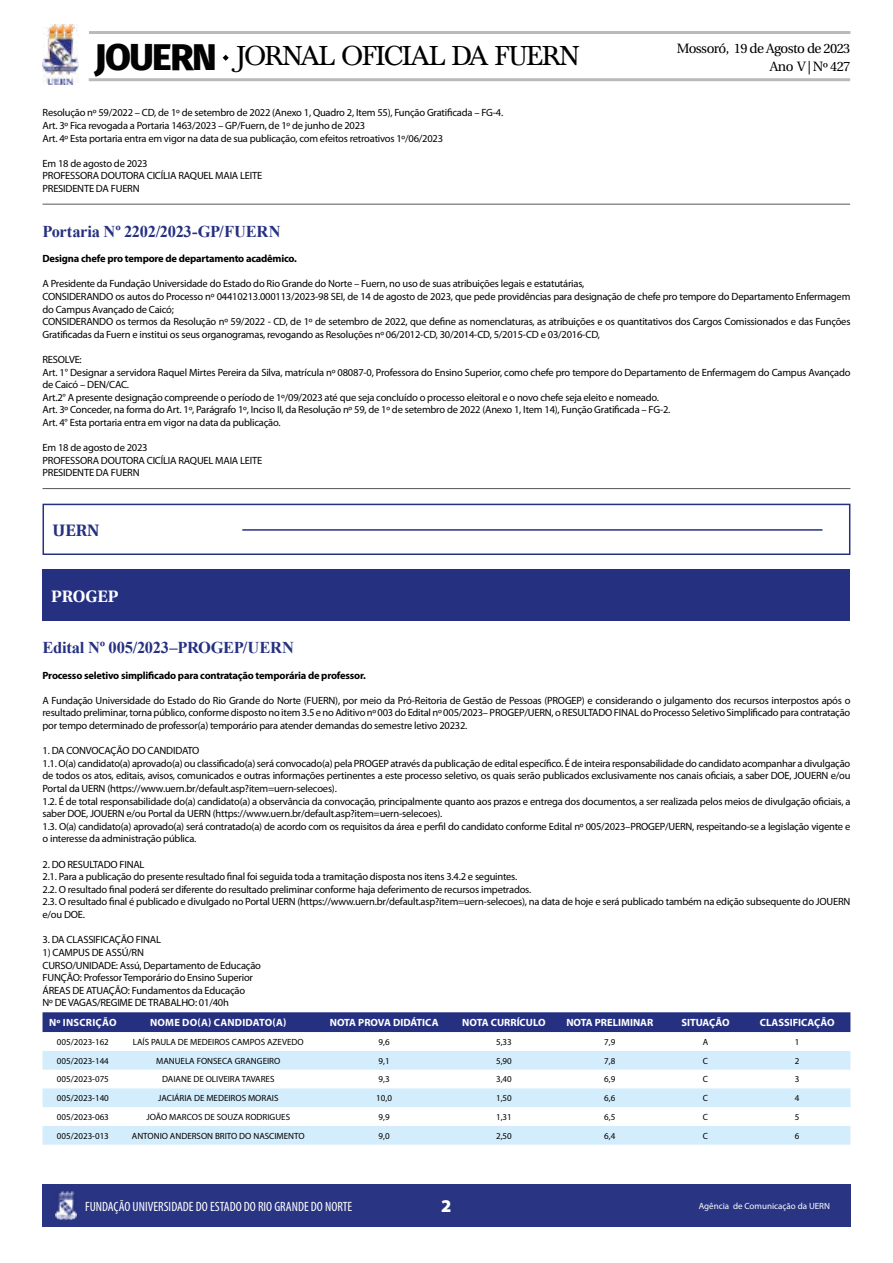
<style>
.page{position:relative;width:893px;height:1263px;background:#fff}
.page>*{position:absolute;margin:0;border:0;box-sizing:border-box;transform-origin:0 0}
.t1{font:800 37.5px "Fira Sans";letter-spacing:-.04em;color:#020203}
.t2{font:28.5px "Baskervald ADF Std";letter-spacing:-.04em;color:#000}
.t3{font:900 18px "Myriad Pro";color:#fff}
.t4{font:700 16.5px "Times New Roman";letter-spacing:-.02em;color:#253081}
.t5{font:700 16.5px "Heuristica";color:#fff}
.t6{font:700 16.5px "Heuristica";color:#253081}
.t7{font:condensed 13.5px "Myriad Pro";color:#fff}
.t8{font:13.5px "Heuristica";letter-spacing:-.04em;color:#000}
.t9{font:10.5px/12.6px "Myriad Pro";letter-spacing:-.02em;color:#000}
.t10{font:700 10.5px "Myriad Pro";letter-spacing:-.02em;color:#000}
.t11{font:700 10.5px "Myriad Pro";color:#fff}
.t12{font:700 10.5px "Myriad Pro";letter-spacing:.02em;color:#fff}
.t13{font:9px "Myriad Pro";color:#000}
.t14{font:9px "Myriad Pro";color:#fff}
</style>
<div class="page">
<img style="left:43px;top:25px;width:35px;height:59px">
<hr style="left:89px;top:31px;width:761px;height:3px;background:#878787">
<hr style="left:89px;top:78px;width:761px;height:3px;background:#878787">
<svg style="left:222px;top:54px;width:7px;height:7px"></svg>
<div style="left:43px;top:1184px;width:808px;height:43px;background:#293482"></div>
<img style="left:55px;top:1191px;width:21px;height:29px">
<hr style="left:43px;top:204px;width:807px;height:1px;background:#575756">
<hr style="left:43px;top:488px;width:807px;height:1px;background:#575756">
<div style="left:43px;top:504px;width:807px;height:51px;border:2px solid #253081"></div>
<hr style="left:243px;top:529px;width:579px;height:2px;background:#253081">
<div style="left:43px;top:570px;width:807px;height:51px;background:#253081"></div>
<div style="left:43px;top:1012px;width:807px;height:20px;background:#253081"></div>
<svg style="left:43px;top:1051px;width:807px;height:94px;fill:#d4edfc"></svg>
<h1 class="t1" style="left:95px;top:24px;width:124px">JOUERN</h1>
<h2 class="t2" style="left:237px;top:40px;width:344px">JORNAL OFICIAL DA FUERN</h2>
<p class="t8" style="left:677px;top:38px;width:175px">Mossoró, 19 de Agosto de 2023</p>
<p class="t8" style="left:770px;top:56px;width:82px">Ano V | Nº 427</p>
<p class="t9" style="left:43px;top:106px;width:462px">Resolução nº 59/2022 – CD, de 1º de setembro de 2022 (Anexo 1, Quadro 2, Item 55), Função Gratificada – FG-4.<br>Art. 3º Fica revogada a Portaria 1463/2023 – GP/Fuern, de 1º de junho de 2023<br>Art. 4º Esta portaria entra em vigor na data de sua publicação, com efeitos retroativos 1º/06/2023</p>
<p class="t9" style="left:43px;top:157px;width:221px">Em 18 de agosto de 2023<br>PROFESSORA DOUTORA CICÍLIA RAQUEL MAIA LEITE<br>PRESIDENTE DA FUERN</p>
<h3 class="t4" style="left:43px;top:219px;width:240px">Portaria Nº 2202/2023-GP/FUERN</h3>
<p class="t10" style="left:43px;top:252px;width:256px">Designa chefe pro tempore de departamento acadêmico.</p>
<p class="t9" style="left:43px;top:277px;width:809px">A Presidente da Fundação Universidade do Estado do Rio Grande do Norte – Fuern, no uso de suas atribuições legais e estatutárias,<br>CONSIDERANDO os autos do Processo nº 04410213.000113/2023-98 SEI, de 14 de agosto de 2023, que pede providências para designação de chefe pro tempore do Departamento Enfermagem do Campus Avançado de Caicó;<br>CONSIDERANDO os termos da Resolução nº 59/2022 - CD, de 1º de setembro de 2022, que define as nomenclaturas, as atribuições e os quantitativos dos Cargos Comissionados e das Funções Gratificadas da Fuern e institui os seus organogramas, revogando as Resoluções nº 06/2012-CD, 30/2014-CD, 5/2015-CD e 03/2016-CD,</p>
<p class="t9" style="left:43px;top:353px;width:809px">RESOLVE:<br>Art. 1° Designar a servidora Raquel Mirtes Pereira da Silva, matrícula nº 08087-0, Professora do Ensino Superior, como chefe pro tempore do Departamento de Enfermagem do Campus Avançado de Caicó – DEN/CAC.<br>Art.2° A presente designação compreende o período de 1º/09/2023 até que seja concluído o processo eleitoral e o novo chefe seja eleito e nomeado.<br>Art. 3º Conceder, na forma do Art. 1º, Parágrafo 1º, Inciso II, da Resolução nº 59, de 1º de setembro de 2022 (Anexo 1, Item 14), Função Gratificada – FG-2.<br>Art. 4° Esta portaria entra em vigor na data da publicação.</p>
<p class="t9" style="left:43px;top:441px;width:221px">Em 18 de agosto de 2023<br>PROFESSORA DOUTORA CICÍLIA RAQUEL MAIA LEITE<br>PRESIDENTE DA FUERN</p>
<h3 class="t6" style="left:53px;top:517px;width:48px">UERN</h3>
<h3 class="t5" style="left:51px;top:583px;width:69px">PROGEP</h3>
<h3 class="t4" style="left:43px;top:636px;width:253px">Edital Nº 005/2023–PROGEP/UERN</h3>
<p class="t10" style="left:43px;top:668px;width:325px">Processo seletivo simplificado para contratação temporária de professor.</p>
<p class="t9" style="left:43px;top:694px;width:809px;text-align:justify">A Fundação Universidade do Estado do Rio Grande do Norte (FUERN), por meio da Pró-Reitoria de Gestão de Pessoas (PROGEP) e considerando o julgamento dos recursos interpostos após o resultado preliminar, torna público, conforme disposto no item 3.5 e no Aditivo nº 003 do Edital nº 005/2023– PROGEP/UERN, o RESULTADO FINAL do Processo Seletivo Simplificado para contratação por tempo determinado de professor(a) temporário para atender demandas do semestre letivo 20232.</p>
<p class="t9" style="left:43px;top:744px;width:809px">1. DA CONVOCAÇÃO DO CANDIDATO<br>1.1. O(a) candidato(a) aprovado(a) ou classificado(a) será convocado(a) pela PROGEP através da publicação de edital específico. É de inteira responsabilidade do candidato acompanhar a divulgação de todos os atos, editais, avisos, comunicados e outras informações pertinentes a este processo seletivo, os quais serão publicados exclusivamente nos canais oficiais, a saber DOE, JOUERN e/ou Portal da UERN (https://www.uern.br/default.asp?item=uern-selecoes).<br>1.2. É de total responsabilidade do(a) candidato(a) a observância da convocação, principalmente quanto aos prazos e entrega dos documentos, a ser realizada pelos meios de divulgação oficiais, a saber DOE, JOUERN e/ou Portal da UERN (https://www.uern.br/default.asp?item=uern-selecoes).<br>1.3. O(a) candidato(a) aprovado(a) será contratado(a) de acordo com os requisitos da área e perfil do candidato conforme Edital nº 005/2023–PROGEP/UERN, respeitando-se a legislação vigente e o interesse da administração pública.</p>
<p class="t9" style="left:43px;top:858px;width:809px">2. DO RESULTADO FINAL<br>2.1. Para a publicação do presente resultado final foi seguida toda a tramitação disposta nos itens 3.4.2 e seguintes.<br>2.2. O resultado final poderá ser diferente do resultado preliminar conforme haja deferimento de recursos impetrados.<br>2.3. O resultado final é publicado e divulgado no Portal UERN (https://www.uern.br/default.asp?item=uern-selecoes), na data de hoje e será publicado também na edição subsequente do JOUERN e/ou DOE.</p>
<p class="t9" style="left:43px;top:933px;width:120px">3. DA CLASSIFICAÇÃO FINAL</p>
<p class="t9" style="left:43px;top:946px;width:220px">1) CAMPUS DE ASSÚ/RN<br>CURSO/UNIDADE: Assú, Departamento de Educação FUNÇÃO: Professor Temporário do Ensino Superior ÁREAS DE ATUAÇÃO: Fundamentos da Educação<br>Nº DE VAGAS/REGIME DE TRABALHO: 01/40h</p>
<p class="t12" style="left:49px;top:1016px;width:69px">Nº INSCRIÇÃO</p>
<p class="t12" style="left:150px;top:1016px;width:138px">NOME DO(A) CANDIDATO(A)</p>
<p class="t11" style="left:330px;top:1016px;width:110px">NOTA PROVA DIDÁTICA</p>
<p class="t11" style="left:462px;top:1016px;width:85px">NOTA CURRÍCULO</p>
<p class="t11" style="left:566px;top:1016px;width:89px">NOTA PRELIMINAR</p>
<p class="t11" style="left:681px;top:1016px;width:50px">SITUAÇÃO</p>
<p class="t11" style="left:760px;top:1016px;width:76px">CLASSIFICAÇÃO</p>
<p class="t13" style="left:57px;top:1036px;width:54px">005/2023-162</p>
<p class="t13" style="left:133px;top:1036px;width:172px">LAÍS PAULA DE MEDEIROS CAMPOS AZEVEDO</p>
<p class="t13" style="left:379px;top:1036px;width:13px">9,6</p>
<p class="t13" style="left:496px;top:1036px;width:17px">5,33</p>
<p class="t13" style="left:604px;top:1036px;width:13px">7,9</p>
<p class="t13" style="left:703px;top:1036px;width:7px">A</p>
<p class="t13" style="left:795px;top:1036px;width:6px">1</p>
<p class="t13" style="left:57px;top:1055px;width:54px">005/2023-144</p>
<p class="t13" style="left:156px;top:1055px;width:126px">MANUELA FONSECA GRANGEIRO</p>
<p class="t13" style="left:379px;top:1055px;width:13px">9,1</p>
<p class="t13" style="left:496px;top:1055px;width:17px">5,90</p>
<p class="t13" style="left:604px;top:1055px;width:13px">7,8</p>
<p class="t13" style="left:703px;top:1055px;width:7px">C</p>
<p class="t13" style="left:795px;top:1055px;width:6px">2</p>
<p class="t13" style="left:57px;top:1074px;width:54px">005/2023-075</p>
<p class="t13" style="left:162px;top:1074px;width:114px">DAIANE DE OLIVEIRA TAVARES</p>
<p class="t13" style="left:379px;top:1074px;width:13px">9,3</p>
<p class="t13" style="left:496px;top:1074px;width:17px">3,40</p>
<p class="t13" style="left:604px;top:1074px;width:13px">6,9</p>
<p class="t13" style="left:703px;top:1074px;width:7px">C</p>
<p class="t13" style="left:795px;top:1074px;width:6px">3</p>
<p class="t13" style="left:57px;top:1092px;width:54px">005/2023-140</p>
<p class="t13" style="left:158px;top:1092px;width:122px">JACIÁRIA DE MEDEIROS MORAIS</p>
<p class="t13" style="left:376px;top:1092px;width:17px">10,0</p>
<p class="t13" style="left:496px;top:1092px;width:17px">1,50</p>
<p class="t13" style="left:604px;top:1092px;width:13px">6,6</p>
<p class="t13" style="left:703px;top:1092px;width:7px">C</p>
<p class="t13" style="left:795px;top:1092px;width:6px">4</p>
<p class="t13" style="left:57px;top:1111px;width:54px">005/2023-063</p>
<p class="t13" style="left:146px;top:1111px;width:145px">JOÃO MARCOS DE SOUZA RODRIGUES</p>
<p class="t13" style="left:379px;top:1111px;width:13px">9,9</p>
<p class="t13" style="left:496px;top:1111px;width:17px">1,31</p>
<p class="t13" style="left:604px;top:1111px;width:13px">6,5</p>
<p class="t13" style="left:703px;top:1111px;width:7px">C</p>
<p class="t13" style="left:795px;top:1111px;width:6px">5</p>
<p class="t13" style="left:57px;top:1130px;width:54px">005/2023-013</p>
<p class="t13" style="left:132px;top:1130px;width:174px">ANTONIO ANDERSON BRITO DO NASCIMENTO</p>
<p class="t13" style="left:379px;top:1130px;width:13px">9,0</p>
<p class="t13" style="left:496px;top:1130px;width:17px">2,50</p>
<p class="t13" style="left:604px;top:1130px;width:13px">6,4</p>
<p class="t13" style="left:703px;top:1130px;width:7px">C</p>
<p class="t13" style="left:795px;top:1130px;width:6px">6</p>
<p class="t7" style="left:85px;top:1198px;width:269px">FUNDAÇÃO UNIVERSIDADE DO ESTADO DO RIO GRANDE DO NORTE</p>
<h3 class="t3" style="left:441px;top:1194px;width:12px">2</h3>
<p class="t14" style="left:699px;top:1200px;width:133px">Agência de Comunicação da UERN</p>
</div>
